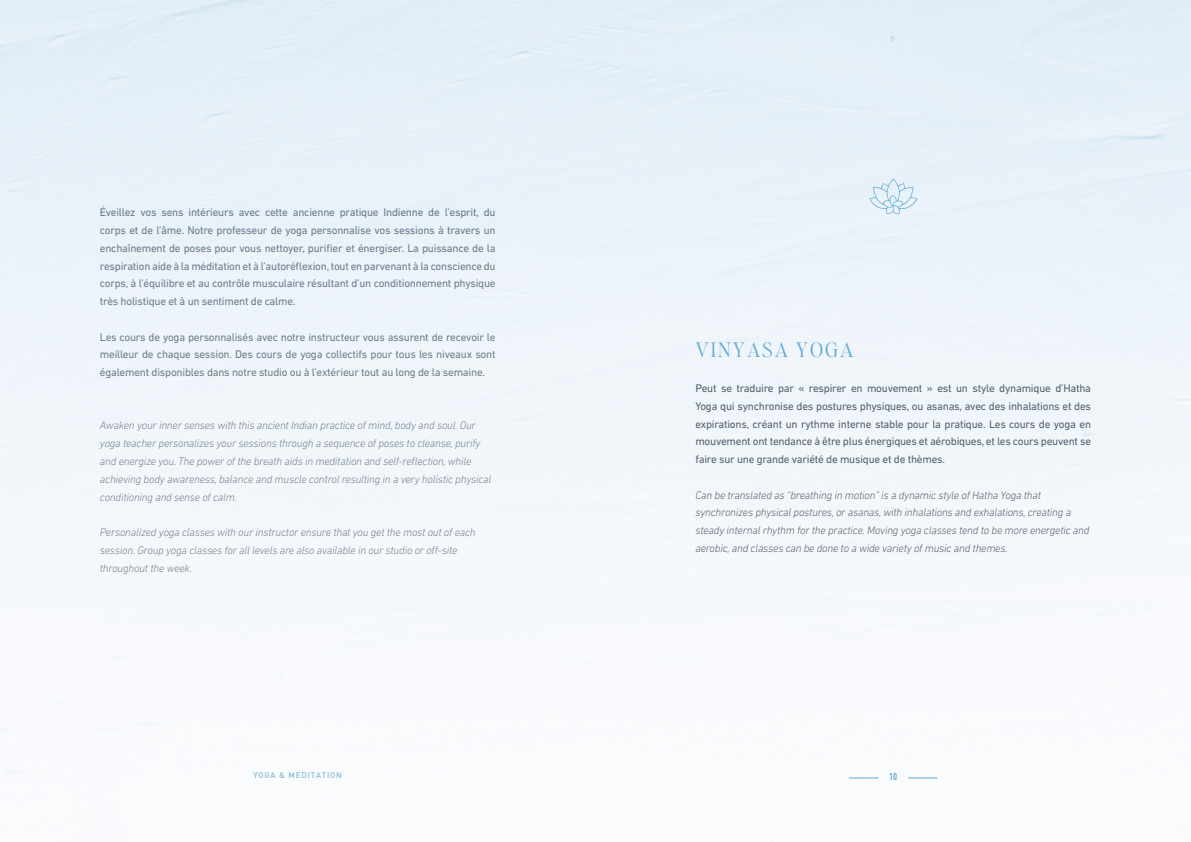
<style>
.page{position:relative;width:1191px;height:842px;background:#fff}
.page>*{position:absolute;margin:0;border:0;box-sizing:border-box;transform-origin:0 0}
.t1{font:300 20px "Editor's Note";letter-spacing:.1em;color:#60a9d6}
.t2{font:11.2px/17.8px "DIN Next LT Pro";letter-spacing:-.02em;color:#52606e;text-align:justify}
.t3{font:italic 300 11.2px/17.8px "DIN Next LT Pro";letter-spacing:-.02em;color:#52606e}
.t4{font:500 condensed 10.3px "DIN Next LT Pro";color:#60a9d6}
.t5{font:500 8px "DIN";letter-spacing:.1em;color:#60a9d6}
</style>
<div class="page">
<svg style="left:849px;top:777px;width:29px;height:2px"></svg>
<svg style="left:908px;top:777px;width:29px;height:2px"></svg>
<svg style="left:869px;top:178px;width:48px;height:36px;background:#d8e8f4"></svg>
<p class="t2" style="left:100px;top:203px;width:397px">Éveillez vos sens intérieurs avec cette ancienne pratique Indienne de l’esprit, du corps et de l’âme. Notre professeur de yoga personnalise vos sessions à travers un enchaînement de poses pour vous nettoyer, purifier et énergiser. La puissance de la respiration aide à la méditation et à l’autoréflexion, tout en parvenant à la conscience du corps, à l’équilibre et au contrôle musculaire résultant d’un conditionnement physique très holistique et à un sentiment de calme.</p>
<p class="t2" style="left:100px;top:328px;width:397px">Les cours de yoga personnalisés avec notre instructeur vous assurent de recevoir le meilleur de chaque session. Des cours de yoga collectifs pour tous les niveaux sont également disponibles dans notre studio ou à l’extérieur tout au long de la semaine.</p>
<p class="t3" style="left:100px;top:417px;width:393px">Awaken your inner senses with this ancient Indian practice of mind, body and soul. Our yoga teacher personalizes your sessions through a sequence of poses to cleanse, purify and energize you. The power of the breath aids in meditation and self-reflection, while achieving body awareness, balance and muscle control resulting in a very holistic physical conditioning and sense of calm.</p>
<p class="t3" style="left:100px;top:523px;width:377px">Personalized yoga classes with our instructor ensure that you get the most out of each session. Group yoga classes for all levels are also available in our studio or off-site throughout the week.</p>
<p class="t5" style="left:253px;top:770px;width:90px">YOGA &amp; MEDITATION</p>
<p class="t1" style="left:695px;top:336px;width:160px">VINYASA YOGA</p>
<p class="t2" style="left:695px;top:379px;width:397px">Peut se traduire par « respirer en mouvement » est un style dynamique d’Hatha Yoga qui synchronise des postures physiques, ou asanas, avec des inhalations et des expirations, créant un rythme interne stable pour la pratique. Les cours de yoga en mouvement ont tendance à être plus énergiques et aérobiques, et les cours peuvent se faire sur une grande variété de musique et de thèmes.</p>
<p class="t3" style="left:695px;top:486px;width:396px">Can be translated as “breathing in motion” is a dynamic style of Hatha Yoga that synchronizes physical postures, or asanas, with inhalations and exhalations, creating a steady internal rhythm for the practice. Moving yoga classes tend to be more energetic and aerobic, and classes can be done to a wide variety of music and themes.</p>
<p class="t4" style="left:889px;top:771px;width:10px">10</p>
</div>
